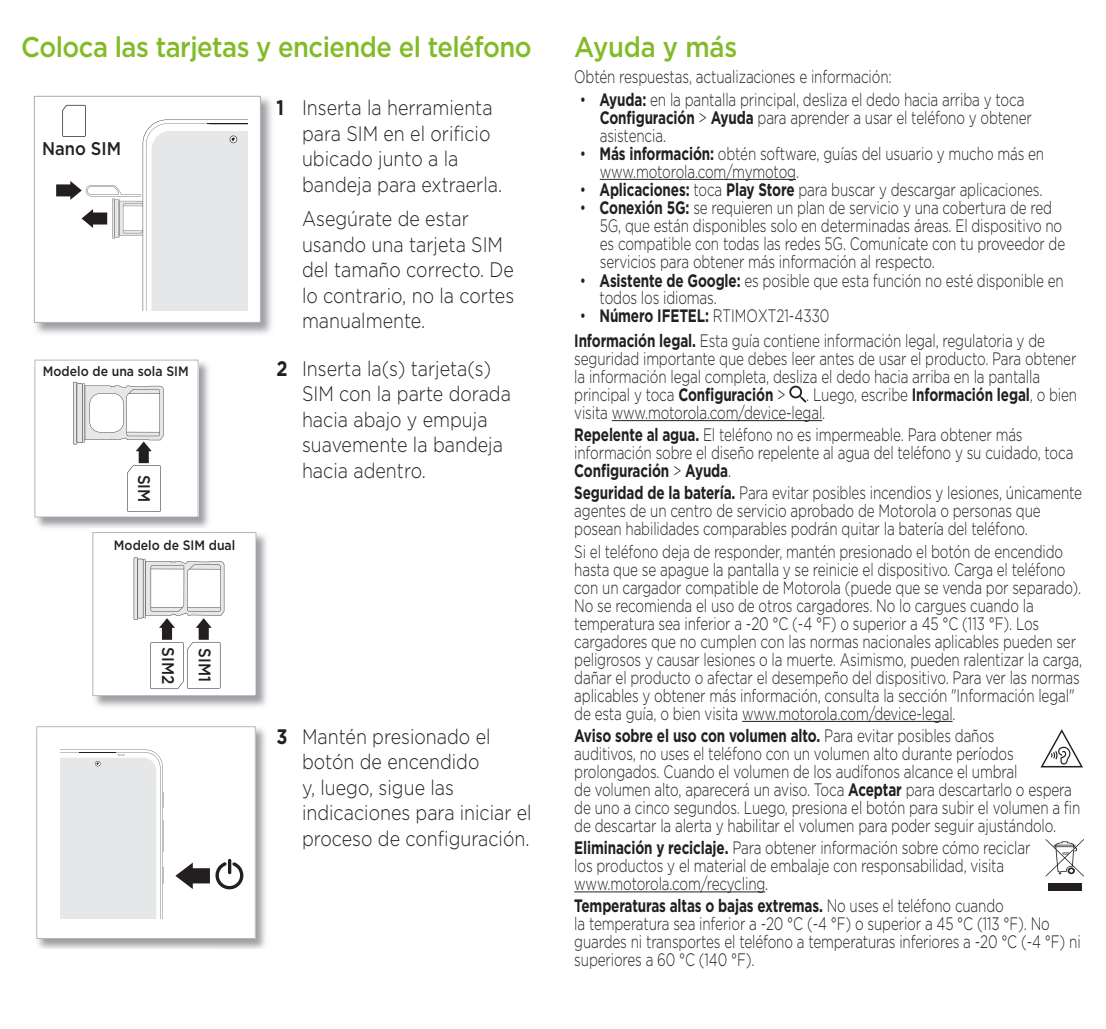
<style>
.page{position:relative;width:1106px;height:1029px;background:#fff}
.page>*{position:absolute;margin:0;border:0;box-sizing:border-box;transform-origin:0 0}
.Heading_1{font:500 28.5px "Gotham";letter-spacing:-.02em;color:#82bb27;scale:.9 1}
.Number__cont{font:300 21px/25.5px "Gotham";color:#231f20;scale:.85 1}
.t1{font:500 18.3px "Gotham";color:#231f20;scale:.9 1}
.Run-in_Heading__Boil{font:300 18px/18px "Gotham";letter-spacing:-.01em;color:#231f20;scale:.75 1}
.Body__Boilerplate{font:300 18px/18px "Gotham";letter-spacing:-.01em;color:#231f20;scale:.75 1}
.t2{font:500 16.8px "Gotham";color:#231f20;scale:.9 1}
.t3{font:500 13.5px "Gotham";color:#231f20;scale:.9 1}
.s1{font-weight:700}
</style>
<div class="page">
<hr style="left:600px;top:179px;width:196px;height:1px;background:#231f20">
<hr style="left:612px;top:420px;width:210px;height:1px;background:#231f20">
<hr style="left:742px;top:721px;width:210px;height:1px;background:#231f20">
<hr style="left:574px;top:891px;width:191px;height:1px;background:#231f20">
<svg style="left:789px;top:386px;width:17px;height:17px"></svg>
<svg style="left:1040px;top:729px;width:43px;height:38px"></svg>
<img style="left:33px;top:95px;width:239px;height:239px">
<svg style="left:34px;top:96px;width:227px;height:227px"></svg>
<svg style="left:56px;top:105px;width:192px;height:205px"></svg>
<img style="left:93px;top:532px;width:174px;height:175px">
<img style="left:34px;top:359px;width:175px;height:169px">
<svg style="left:92px;top:532px;width:164px;height:164px"></svg>
<svg style="left:35px;top:360px;width:163px;height:157px"></svg>
<img style="left:38px;top:728px;width:228px;height:221px">
<svg style="left:36px;top:726px;width:220px;height:213px"></svg>
<svg style="left:60px;top:750px;width:104px;height:169px;background:#e5e6e8"></svg>
<svg style="left:171px;top:857px;width:72px;height:37px"></svg>
<svg style="left:1045px;top:839px;width:39px;height:37px"></svg>
<div style="left:1048px;top:883px;width:33px;height:7px;background:#231f20"></div>
<p class="Heading_1" style="left:21px;top:28px;width:568px">Coloca las tarjetas y enciende el teléfono</p>
<p class="t1" style="left:42px;top:137px;width:89px">Nano SIM</p>
<p class="t3" style="left:43px;top:363px;width:163px">Modelo de una sola SIM</p>
<p class="t2" style="left:155px;top:475px;width:32px;rotate:90deg">SIM</p>
<p class="t3" style="left:114px;top:536px;width:136px">Modelo de SIM dual</p>
<p class="t2" style="left:179px;top:647px;width:43px;rotate:90deg">SIM2</p>
<p class="t2" style="left:216px;top:648px;width:39px;rotate:90deg">SIM1</p>
<p class="Number__cont" style="left:302px;top:95px;width:237px;text-indent:-26px"><span class="s1">1</span> Inserta la herramienta para SIM en el orificio ubicado junto a la bandeja para extraerla.</p>
<p class="Number__cont" style="left:302px;top:206px;width:251px">Asegúrate de estar usando una tarjeta SIM del tamaño correcto. De lo contrario, no la cortes manualmente.</p>
<p class="Number__cont" style="left:302px;top:355px;width:247px;text-indent:-26px"><span class="s1">2</span> Inserta la(s) tarjeta(s)<br>SIM con la parte dorada hacia abajo y empuja suavemente la bandeja hacia adentro.</p>
<p class="Number__cont" style="left:302px;top:723px;width:272px;text-indent:-26px"><span class="s1">3</span> Mantén presionado el botón de encendido<br>y, luego, sigue las indicaciones para iniciar el proceso de configuración.</p>
<p class="Heading_1" style="left:574px;top:28px;width:182px">Ayuda y más</p>
<p class="Body__Boilerplate" style="left:574px;top:67px;width:425px">Obtén respuestas, actualizaciones e información:</p>
<p class="Body__Boilerplate" style="left:600px;top:90px;width:577px;text-indent:-20px">• <span class="s1">Ayuda:</span> en la pantalla principal, desliza el dedo hacia arriba y toca<br><span class="s1">Configuración</span> &gt; <span class="s1">Ayuda</span> para aprender a usar el teléfono y obtener asistencia.</p>
<p class="Body__Boilerplate" style="left:600px;top:144px;width:594px;text-indent:-20px">• <span class="s1">Más información:</span> obtén software, guías del usuario y mucho más en www.motorola.com/mymotog.</p>
<p class="Body__Boilerplate" style="left:580px;top:180px;width:618px">• <span class="s1">Aplicaciones:</span> toca <span class="s1">Play Store</span> para buscar y descargar aplicaciones.</p>
<p class="Body__Boilerplate" style="left:600px;top:198px;width:622px;text-indent:-20px">• <span class="s1">Conexión 5G:</span> se requieren un plan de servicio y una cobertura de red 5G, que están disponibles solo en determinadas áreas. El dispositivo no es compatible con todas las redes 5G. Comunícate con tu proveedor de servicios para obtener más información al respecto.</p>
<p class="Body__Boilerplate" style="left:599px;top:272px;width:620px;line-height:16.5px;text-indent:-20px">• <span class="s1">Asistente de Google:</span> es posible que esta función no esté disponible en todos los idiomas.</p>
<p class="Body__Boilerplate" style="left:580px;top:306px;width:334px">• <span class="s1">Número IFETEL:</span> RTIMOXT21-4330</p>
<p class="Run-in_Heading__Boil" style="left:574px;top:331px;width:672px"><span class="s1">Información legal.</span> Esta guía contiene información legal, regulatoria y de seguridad importante que debes leer antes de usar el producto. Para obtener la información legal completa, desliza el dedo hacia arriba en la pantalla principal y toca <span class="s1">Configuración</span> &gt; . Luego, escribe <span class="s1">Información legal</span>, o bien visita www.motorola.com/device-legal.</p>
<p class="Run-in_Heading__Boil" style="left:574px;top:425px;width:667px"><span class="s1">Repelente al agua.</span> El teléfono no es impermeable. Para obtener más información sobre el diseño repelente al agua del teléfono y su cuidado, toca<br><span class="s1">Configuración</span> &gt; <span class="s1">Ayuda</span>.</p>
<p class="Run-in_Heading__Boil" style="left:574px;top:483px;width:678px"><span class="s1">Seguridad de la batería.</span> Para evitar posibles incendios y lesiones, únicamente agentes de un centro de servicio aprobado de Motorola o personas que posean habilidades comparables podrán quitar la batería del teléfono.</p>
<p class="Body__Boilerplate" style="left:574px;top:542px;width:679px">Si el teléfono deja de responder, mantén presionado el botón de encendido hasta que se apague la pantalla y se reinicie el dispositivo. Carga el teléfono con un cargador compatible de Motorola (puede que se venda por separado).<br>No se recomienda el uso de otros cargadores. No lo cargues cuando la temperatura sea inferior a -20 °C (-4 °F) o superior a 45 °C (113 °F). Los cargadores que no cumplen con las normas nacionales aplicables pueden ser peligrosos y causar lesiones o la muerte. Asimismo, pueden ralentizar la carga, dañar el producto o afectar el desempeño del dispositivo. Para ver las normas aplicables y obtener más información, consulta la sección "Información legal" de esta guía, o bien visita www.motorola.com/device-legal.</p>
<p class="Run-in_Heading__Boil" style="left:574px;top:726px;width:676px"><span class="s1">Aviso sobre el uso con volumen alto.</span> Para evitar posibles daños<br>auditivos, no uses el teléfono con un volumen alto durante períodos prolongados. Cuando el volumen de los audífonos alcance el umbral<br>de volumen alto, aparecerá un aviso. Toca <span class="s1">Aceptar</span> para descartarlo o espera de uno a cinco segundos. Luego, presiona el botón para subir el volumen a fin de descartar la alerta y habilitar el volumen para poder seguir ajustándolo.</p>
<p class="Run-in_Heading__Boil" style="left:574px;top:838px;width:610px"><span class="s1">Eliminación y reciclaje.</span> Para obtener información sobre cómo reciclar los productos y el material de embalaje con responsabilidad, visita www.motorola.com/recycling.</p>
<p class="Run-in_Heading__Boil" style="left:574px;top:896px;width:676px"><span class="s1">Temperaturas altas o bajas extremas.</span> No uses el teléfono cuando<br>la temperatura sea inferior a -20 °C (-4 °F) o superior a 45 °C (113 °F). No guardes ni transportes el teléfono a temperaturas inferiores a -20 °C (-4 °F) ni superiores a 60 °C (140 °F).</p>
</div>
